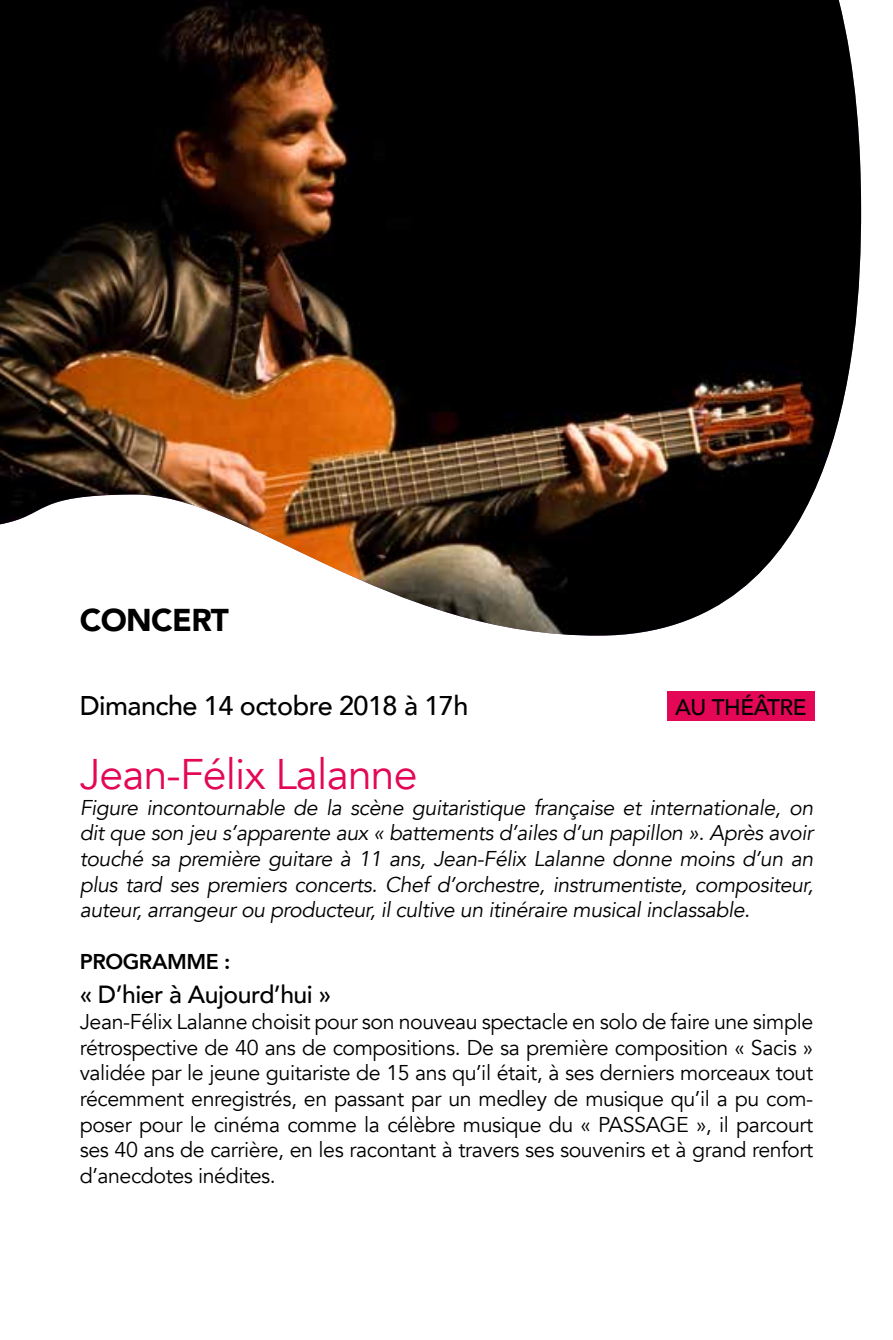
<style>
.page{position:relative;width:893px;height:1340px;background:#fff}
.page>*{position:absolute;margin:0;border:0;box-sizing:border-box;transform-origin:0 0}
.t1{font:42.75px "Avenir";letter-spacing:-.02em;color:#e30755}
.t2{font:900 31.5px "Avenir";letter-spacing:-.02em;color:#000}
.t3{font:500 27px "Avenir";letter-spacing:-.02em;color:#000}
.t4{font:500 24.75px "Avenir";letter-spacing:-.02em;color:#000}
.t5{font:500 22.5px "Avenir";letter-spacing:-.02em;color:#000}
.t6{font:21.38px/25.7px "Avenir";letter-spacing:-.02em;color:#000;text-align:justify}
.t7{font:italic 21.38px/25.7px "Avenir";letter-spacing:-.02em;color:#000;text-align:justify}
.t8{font:800 21.38px "Avenir";letter-spacing:-.02em;color:#000}
</style>
<div class="page">
<img style="left:0;top:0;width:862px;height:636px">
<div style="left:667px;top:691px;width:148px;height:30px;background:#e30755"></div>
<h2 class="t2" style="left:80px;top:593px;width:151px">CONCERT</h2>
<p class="t3" style="left:80px;top:682px;width:390px">Dimanche 14 octobre 2018 à 17h</p>
<p class="t5" style="left:675px;top:687px;width:133px">AU THÉÂTRE</p>
<h1 class="t1" style="left:80px;top:748px;width:339px">Jean-Félix Lalanne</h1>
<p class="t7" style="left:80px;top:794px;width:735px">Figure incontournable de la scène guitaristique française et internationale, on dit que son jeu s’apparente aux « battements d’ailes d’un papillon ». Après avoir touché sa première guitare à 11 ans, Jean-Félix Lalanne donne moins d’un an plus tard ses premiers concerts. Chef d’orchestre, instrumentiste, compositeur, auteur, arrangeur ou producteur, il cultive un itinéraire musical inclassable.</p>
<p class="t8" style="left:80px;top:944px;width:152px">PROGRAMME :</p>
<p class="t4" style="left:80px;top:973px;width:253px">« D’hier à Aujourd’hui »</p>
<p class="t6" style="left:80px;top:1009px;width:735px">Jean-Félix Lalanne choisit pour son nouveau spectacle en solo de faire une simple rétrospective de 40 ans de compositions. De sa première composition « Sacis » validée par le jeune guitariste de 15 ans qu’il était, à ses derniers morceaux tout récemment enregistrés, en passant par un medley de musique qu’il a pu com&shy;poser pour le cinéma comme la célèbre musique du « PASSAGE », il parcourt ses 40 ans de carrière, en les racontant à travers ses souvenirs et à grand renfort d’anecdotes inédites.</p>
</div>
